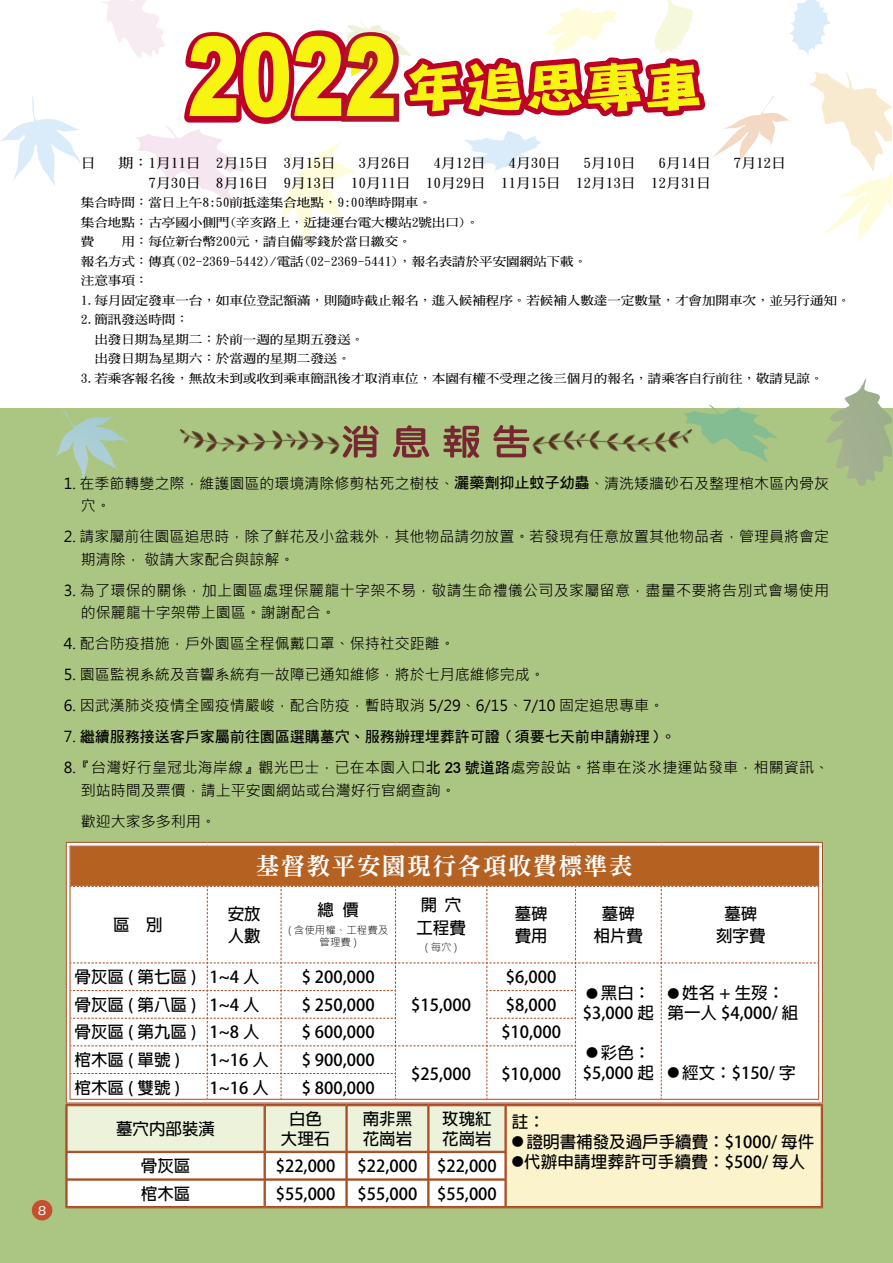
<style>
.page{position:relative;width:893px;height:1263px;background:#fff}
.page>*{position:absolute;margin:0;border:0;box-sizing:border-box;transform-origin:0 0}
.t1{font:900 109.8px "Arial";color:#f7f410;scale:.72 1}
.t2{font:24px "DFN Ming W9 WINP BF";letter-spacing:.05em;color:#fff}
.t3{font:700 16.5px/19.8px "Adobe Fan Heiti Std";color:#000}
.t4{font:15px/22.5px "Microsoft Jheng Hei";color:#000}
.t5{font:15px/22.5px "Microsoft Jheng Hei";letter-spacing:.02em;color:#000}
.t6{font:15px "DF Hei Bd HK BF";color:#000}
.t7{font:13.5px "DF Ming Bd HK BF";color:#000;scale:1.11 1}
.t8{font:500 13.5px "Eras ITC";color:#fff;scale:1.11 1}
.t9{font:12.15px/19.5px "DF Ming Bd HK BF";color:#000;scale:1.11 1}
.t10{font:300 10.5px/12.6px "Microsoft Jheng Hei";color:#000;text-align:center}
.s1{font-size:110.1px}
.s2{font-family:"DF Hei Bd HK BF"}
.s3{font-family:"Microsoft Jheng Hei"}
.s4{font-family:"DF Hei Bd HKP BF"}
.s5{font-size:12px}
</style>
<div class="page">
<div style="left:0;top:408px;width:893px;height:855px;background:#abc582"></div>
<svg style="left:0;top:96px;width:80px;height:90px"></svg>
<svg style="left:826px;top:378px;width:66px;height:108px"></svg>
<svg style="left:683px;top:404px;width:95px;height:58px"></svg>
<svg style="left:55px;top:409px;width:74px;height:73px"></svg>
<svg style="left:101px;top:0;width:791px;height:251px"></svg>
<svg style="left:343px;top:425px;width:184px;height:33px"></svg>
<img style="left:181px;top:430px;width:164px;height:24px">
<img style="left:527px;top:430px;width:164px;height:24px">
<div style="left:68px;top:844px;width:753px;height:42px;background:#b56122"></div>
<svg style="left:67px;top:843px;width:140px;height:3px"></svg>
<svg style="left:67px;top:846px;width:3px;height:40px"></svg>
<svg style="left:207px;top:843px;width:74px;height:3px"></svg>
<svg style="left:281px;top:843px;width:114px;height:3px"></svg>
<svg style="left:395px;top:843px;width:92px;height:3px"></svg>
<svg style="left:487px;top:843px;width:88px;height:3px"></svg>
<svg style="left:575px;top:843px;width:86px;height:3px"></svg>
<svg style="left:661px;top:843px;width:161px;height:3px"></svg>
<svg style="left:819px;top:846px;width:3px;height:40px"></svg>
<hr style="left:66px;top:842px;width:141px;height:1px;background:#a84921">
<hr style="left:70px;top:846px;width:137px;height:1px;background:#a84921">
<hr style="left:66px;top:843px;width:1px;height:43px;background:#a84921">
<hr style="left:70px;top:846px;width:1px;height:40px;background:#a84921">
<hr style="left:207px;top:842px;width:74px;height:1px;background:#a84921">
<hr style="left:207px;top:846px;width:74px;height:1px;background:#a84921">
<hr style="left:281px;top:842px;width:114px;height:1px;background:#a84921">
<hr style="left:281px;top:846px;width:114px;height:1px;background:#a84921">
<hr style="left:395px;top:842px;width:92px;height:1px;background:#a84921">
<hr style="left:395px;top:846px;width:92px;height:1px;background:#a84921">
<hr style="left:487px;top:842px;width:88px;height:1px;background:#a84921">
<hr style="left:487px;top:846px;width:88px;height:1px;background:#a84921">
<hr style="left:575px;top:842px;width:86px;height:1px;background:#a84921">
<hr style="left:575px;top:846px;width:86px;height:1px;background:#a84921">
<hr style="left:661px;top:842px;width:162px;height:1px;background:#a84921">
<hr style="left:661px;top:846px;width:158px;height:1px;background:#a84921">
<hr style="left:818px;top:846px;width:1px;height:40px;background:#a84921">
<hr style="left:822px;top:843px;width:1px;height:43px;background:#a84921">
<svg style="left:66px;top:886px;width:757px;height:322px;background:#f8f4eb"></svg>
<div style="left:32px;top:1200px;width:20px;height:20px;background:#c74f2f;border-radius:50%"></div>
<h1 class="t1" style="left:187px;top:-2px;width:293px">2021<span class="s1">2</span></h1>
<p class="t7" style="left:81px;top:157px;width:15px">日</p>
<p class="t7" style="left:118px;top:157px;width:197px">期：1月11日 2月15日 3月15日</p>
<p class="t7" style="left:358px;top:157px;width:49px">3月26日</p>
<p class="t7" style="left:433px;top:157px;width:49px">4月12日</p>
<p class="t7" style="left:508px;top:157px;width:49px">4月30日</p>
<p class="t7" style="left:583px;top:157px;width:49px">5月10日</p>
<p class="t7" style="left:658px;top:157px;width:49px">6月14日</p>
<p class="t7" style="left:733px;top:157px;width:49px">7月12日</p>
<p class="t7" style="left:148px;top:176px;width:508px">7月30日 8月16日 9月13日 10月11日 10月29日 11月15日 12月13日 12月31日</p>
<p class="t9" style="left:81px;top:193px;width:360px">集合時間：當日上午8:50前抵達集合地點，9:00準時開車。<br>集合地點：古亭國小側門(辛亥路上，近捷運台電大樓站2號出口)。費</p>
<p class="t9" style="left:121px;top:232px;width:263px">用：每位新台幣200元，請自備零錢於當日繳交。</p>
<p class="t9" style="left:81px;top:251px;width:458px">報名方式：傳真(02-2369-5442)/電話(02-2369-5441)，報名表請於平安園網站下載。</p>
<p class="t9" style="left:81px;top:271px;width:62px">注意事項：</p>
<p class="t9" style="left:81px;top:290px;width:695px">1.每月固定發車一台，如車位登記額滿，則隨時截止報名，進入候補程序。若候補人數達一定數量，才會加開車次，並另行通知。</p>
<p class="t9" style="left:81px;top:310px;width:99px">2.簡訊發送時間：</p>
<p class="t9" style="left:94px;top:329px;width:245px">出發日期為星期二：於前一週的星期五發送。</p>
<p class="t9" style="left:94px;top:349px;width:233px">出發日期為星期六：於當週的星期二發送。</p>
<p class="t9" style="left:81px;top:368px;width:670px">3.若乘客報名後，無故未到或收到乘車簡訊後才取消車位，本園有權不受理之後三個月的報名，請乘客自行前往，敬請見諒。</p>
<p class="t8" style="left:38px;top:1203px;width:9px">8</p>
<p class="t4" style="left:81px;top:472px;width:750px;text-indent:-17px">1. 在季節轉變之際，維護園區的環境清除修剪枯死之樹枝、<span class="s2">灑藥劑抑止蚊子幼蟲</span>、清洗矮牆砂石及整理棺木區內骨灰穴。</p>
<p class="t4" style="left:81px;top:525px;width:750px;text-indent:-17px">2. 請家屬前往園區追思時，除了鮮花及小盆栽外，其他物品請勿放置。若發現有任意放置其他物品者，管理員將會定期清除， 敬請大家配合與諒解。</p>
<p class="t5" style="left:81px;top:579px;width:750px;text-indent:-17px">3. 為了環保的關係，加上園區處理保麗龍十字架不易，敬請生命禮儀公司及家屬留意，盡量不要將告別式會場使用的保麗龍十字架帶上園區。謝謝配合。</p>
<p class="t4" style="left:64px;top:632px;width:392px">4. 配合防疫措施，戶外園區全程佩戴口罩、保持社交距離。</p>
<p class="t4" style="left:64px;top:663px;width:482px">5. 園區監視系統及音響系統有一故障已通知維修，將於七月底維修完成。</p>
<p class="t4" style="left:64px;top:694px;width:602px">6. 因武漢肺炎疫情全國疫情嚴峻，配合防疫，暫時取消 5/29、6/15、7/10 固定追思專車。</p>
<p class="t6" style="left:64px;top:729px;width:614px"><span class="s3">7.</span> 繼續服務接送客戶家屬前往園區選購墓穴、服務辦理埋葬許可證 ( 須要七天前申請辦理 )。</p>
<p class="t4" style="left:81px;top:756px;width:750px;text-indent:-17px">8.『台灣好行皇冠北海岸線』觀光巴士，已在本園入口<span class="s4">北 23 號道路</span>處旁設站。搭車在淡水捷運站發車，相關資訊、到站時間及票價，請上平安園網站或台灣好行官網查詢。</p>
<p class="t4" style="left:81px;top:810px;width:136px">歡迎大家多多利用。</p>
<h2 class="t2" style="left:256px;top:853px;width:378px">基督教平安園現行各項收費標準表</h2>
<p class="t3" style="left:113px;top:915px;width:51px">區 別</p>
<p class="t3" style="left:228px;top:903px;width:34px;line-height:22.5px">安放人數</p>
<p class="t3" style="left:318px;top:901px;width:43px">總價</p>
<p class="t10" style="left:288px;top:923px;width:102px">( 含使用權、工程費及管理費 )</p>
<p class="t3" style="left:416px;top:894px;width:51px;line-height:22.5px">開 穴工程費</p>
<p class="t10" style="left:425px;top:941px;width:34px">(每穴)</p>
<p class="t3" style="left:515px;top:903px;width:34px;line-height:22.5px">墓碑費用</p>
<p class="t3" style="left:594px;top:903px;width:51px;line-height:22.5px;text-align:center">墓碑相片費</p>
<p class="t3" style="left:716px;top:903px;width:51px;line-height:22.5px;text-align:center">墓碑刻字費</p>
<p class="t3" style="left:75px;top:967px;width:187px">骨灰區 ( 第七區 ) 1~4 人</p>
<p class="t3" style="left:302px;top:967px;width:74px">$ 200,000</p>
<p class="t3" style="left:506px;top:967px;width:52px">$6,000</p>
<p class="t3" style="left:75px;top:995px;width:187px">骨灰區 ( 第八區 ) 1~4 人</p>
<p class="t3" style="left:302px;top:995px;width:74px">$ 250,000</p>
<p class="t3" style="left:506px;top:995px;width:52px">$8,000</p>
<p class="t3" style="left:75px;top:1023px;width:187px">骨灰區 ( 第九區 ) 1~8 人</p>
<p class="t3" style="left:302px;top:1023px;width:74px">$ 600,000</p>
<p class="t3" style="left:501px;top:1023px;width:61px">$10,000</p>
<p class="t3" style="left:75px;top:1050px;width:107px">棺木區 ( 單號 )</p>
<p class="t3" style="left:209px;top:1050px;width:61px">1~16 人</p>
<p class="t3" style="left:302px;top:1050px;width:74px">$ 900,000</p>
<p class="t3" style="left:411px;top:1064px;width:61px">$25,000</p>
<p class="t3" style="left:501px;top:1064px;width:61px">$10,000</p>
<p class="t3" style="left:75px;top:1078px;width:107px">棺木區 ( 雙號 )</p>
<p class="t3" style="left:209px;top:1078px;width:61px">1~16 人</p>
<p class="t3" style="left:302px;top:1078px;width:74px">$ 800,000</p>
<p class="t3" style="left:411px;top:995px;width:61px">$15,000</p>
<p class="t3" style="left:583px;top:984px;width:73px"><span class="s5">●</span> 黑白：$3,000 起</p>
<p class="t3" style="left:583px;top:1043px;width:73px"><span class="s5">●</span> 彩色：$5,000 起</p>
<p class="t3" style="left:668px;top:984px;width:132px"><span class="s5">●</span> 姓名 + 生歿：第一人 $4,000/ 組</p>
<p class="t3" style="left:668px;top:1063px;width:130px"><span class="s5">●</span> 經文：$150/ 字</p>
<p class="t3" style="left:116px;top:1119px;width:100px">墓穴內部裝潢</p>
<p class="t3" style="left:281px;top:1109px;width:51px;text-align:center">白色大理石</p>
<p class="t3" style="left:363px;top:1109px;width:51px">南非黑花崗岩</p>
<p class="t3" style="left:442px;top:1109px;width:51px">玫瑰紅花崗岩</p>
<p class="t3" style="left:512px;top:1112px;width:34px">註：</p>
<p class="t3" style="left:512px;top:1132px;width:304px"><span class="s5">●</span> 證明書補發及過戶手續費：$1000/ 每件</p>
<p class="t3" style="left:141px;top:1156px;width:51px">骨灰區</p>
<p class="t3" style="left:276px;top:1156px;width:61px">$22,000</p>
<p class="t3" style="left:358px;top:1152px;width:449px">$22,000 $22,000 <span class="s5">●</span>代辦申請埋葬許可手續費：$500/ 每人</p>
<p class="t3" style="left:141px;top:1184px;width:51px">棺木區</p>
<p class="t3" style="left:276px;top:1184px;width:61px">$55,000</p>
<p class="t3" style="left:358px;top:1184px;width:141px">$55,000 $55,000</p>
</div>
